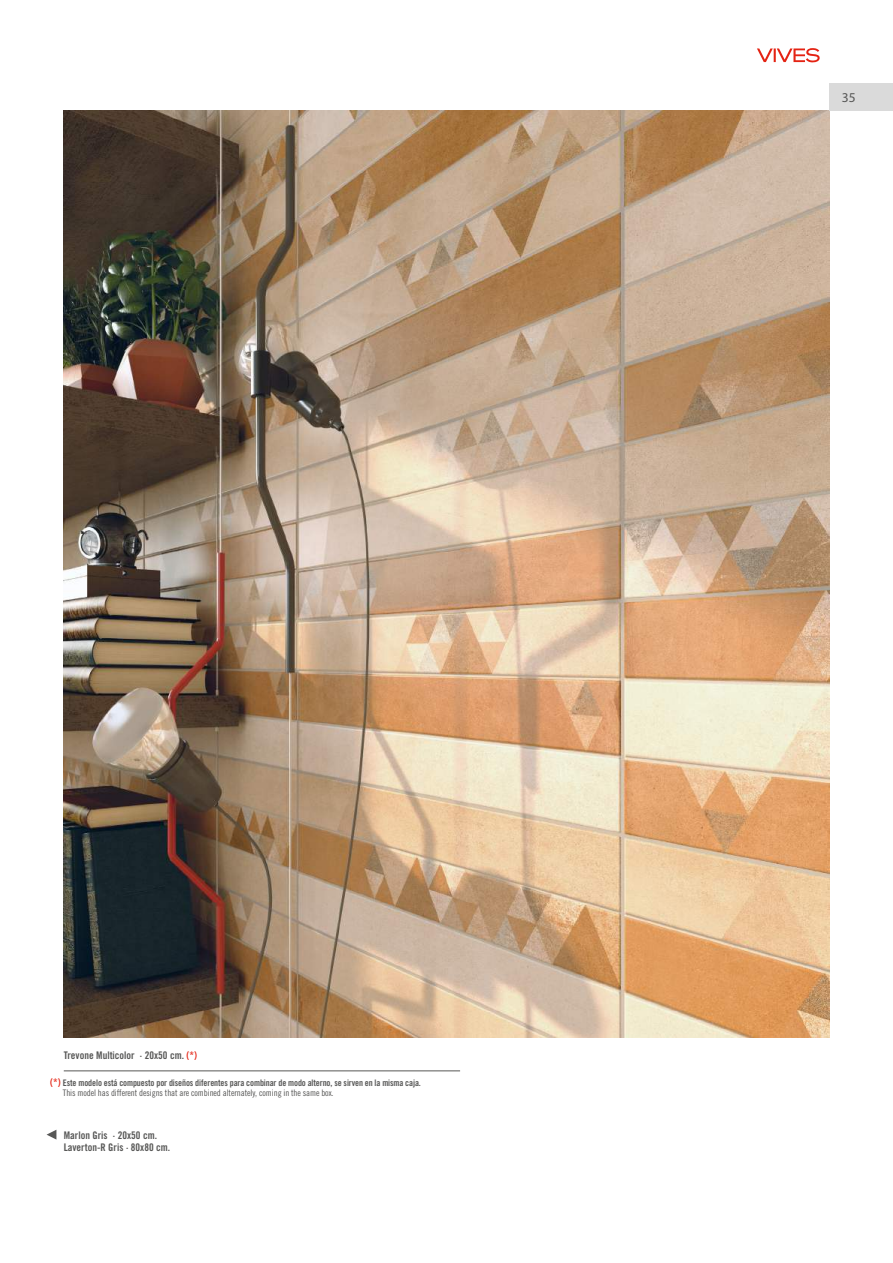
<style>
.page{position:relative;width:893px;height:1263px;background:#fff}
.page>*{position:absolute;margin:0;border:0;box-sizing:border-box;transform-origin:0 0}
.t1{font:13.5px "Myriad Pro";color:#575756}
.t2{font:10.5px/12px "Trade Gothic Bold Cond Twenty";color:#575756}
.t3{font:9px "Trade Gothic Bold Cond Twenty";letter-spacing:-.01em;color:#575756}
.t4{font:9px "Trade Gothic Cond Eighteen";letter-spacing:-.01em;color:#575756}
.s1{color:#e42313}
.s2{font-size:10.5px;color:#e42313}
</style>
<div class="page">
<svg style="left:757px;top:48px;width:63px;height:15px"></svg>
<img style="left:64px;top:111px;width:765px;height:926px">
<div style="left:829px;top:83px;width:64px;height:28px;background:#dadada"></div>
<hr style="left:64px;top:1070px;width:396px;height:1px;background:#575756">
<svg style="left:47px;top:1130px;width:9px;height:9px"></svg>
<p class="t2" style="left:64px;top:1049px;width:135px">Trevone Multicolor · 20x50 cm. <span class="s1">(*)</span></p>
<p class="t3" style="left:50px;top:1077px;width:372px"><span class="s2">(*)</span> Este modelo está compuesto por diseños diferentes para combinar de modo alterno, se sirven en la misma caja.</p>
<p class="t4" style="left:63px;top:1088px;width:272px">This model has different designs that are combined alternately, coming in the same box.</p>
<p class="t2" style="left:64px;top:1129px;width:108px">Marlon Gris · 20x50 cm.<br>Laverton-R Gris · 80x80 cm.</p>
<h1 class="t1" style="left:842px;top:89px;width:15px">35</h1>
</div>
